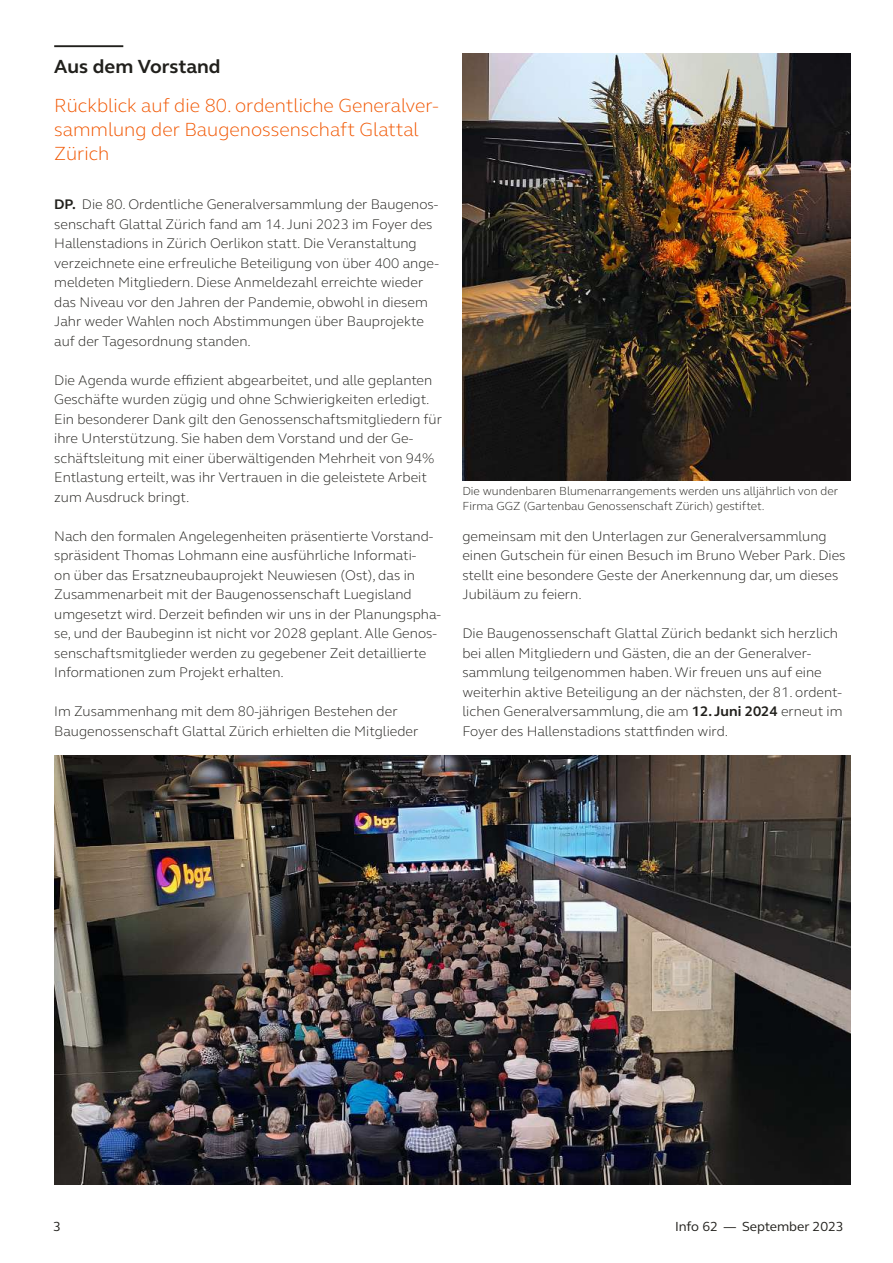
<style>
.page{position:relative;width:893px;height:1263px;background:#fff}
.page>*{position:absolute;margin:0;border:0;box-sizing:border-box;transform-origin:0 0}
.t1{font:300 19.5px/24px "FS Elliot";color:#f15600}
.t2{font:700 19.5px "FS Elliot";color:#21201c}
.t3{font:300 14.25px/19.5px "FS Elliot";color:#21201c}
.t4{font:13.5px "FS Elliot";color:#21201c}
.t5{font:300 12px/15px "FS Elliot";color:#21201c}
.s1{font-weight:700}
</style>
<div class="page">
<hr style="left:54px;top:45px;width:69px;height:2px;background:#21201c">
<img style="left:54px;top:755px;width:796px;height:429px">
<img style="left:462px;top:53px;width:388px;height:428px">
<h1 class="t2" style="left:54px;top:55px;width:168px">Aus dem Vorstand</h1>
<h1 class="t1" style="left:54px;top:93px;width:386px">Rückblick auf die 80. ordentliche Generalver&shy;sammlung der Baugenossenschaft Glattal<br>Zürich</h1>
<p class="t3" style="left:54px;top:194px;width:386px"><span class="s1">DP.</span> Die 80. Ordentliche Generalversammlung der Baugenos&shy;senschaft Glattal Zürich fand am 14. Juni 2023 im Foyer des Hallenstadions in Zürich Oerlikon statt. Die Veranstaltung verzeichnete eine erfreuliche Beteiligung von über 400 ange&shy;meldeten Mitgliedern. Diese Anmeldezahl erreichte wieder das Niveau vor den Jahren der Pandemie, obwohl in diesem Jahr weder Wahlen noch Abstimmungen über Bauprojekte auf der Tagesordnung standen.</p>
<p class="t3" style="left:54px;top:370px;width:389px">Die Agenda wurde effizient abgearbeitet, und alle geplanten Geschäfte wurden zügig und ohne Schwierigkeiten erledigt.<br>Ein besonderer Dank gilt den Genossenschaftsmitgliedern für ihre Unterstützung. Sie haben dem Vorstand und der Ge&shy;schäftsleitung mit einer überwältigenden Mehrheit von 94% Entlastung erteilt, was ihr Vertrauen in die geleistete Arbeit zum Ausdruck bringt.</p>
<p class="t3" style="left:54px;top:526px;width:388px">Nach den formalen Angelegenheiten präsentierte Vorstand&shy;spräsident Thomas Lohmann eine ausführliche Informati-<br>on über das Ersatzneubauprojekt Neuwiesen (Ost), das in Zusammenarbeit mit der Baugenossenschaft Luegisland umgesetzt wird. Derzeit befinden wir uns in der Planungspha&shy;se, und der Baubeginn ist nicht vor 2028 geplant. Alle Genos&shy;senschaftsmitglieder werden zu gegebener Zeit detaillierte Informationen zum Projekt erhalten.</p>
<p class="t3" style="left:54px;top:701px;width:366px">Im Zusammenhang mit dem 80-jährigen Bestehen der<br>Baugenossenschaft Glattal Zürich erhielten die Mitglieder</p>
<p class="t5" style="left:462px;top:483px;width:377px">Die wundenbaren Blumenarrangements werden uns alljährlich von der<br>Firma GGZ (Gartenbau Genossenschaft Zürich) gestiftet.</p>
<p class="t3" style="left:462px;top:526px;width:385px">gemeinsam mit den Unterlagen zur Generalversammlung einen Gutschein für einen Besuch im Bruno Weber Park. Dies stellt eine besondere Geste der Anerkennung dar, um dieses Jubiläum zu feiern.</p>
<p class="t3" style="left:462px;top:623px;width:382px">Die Baugenossenschaft Glattal Zürich bedankt sich herzlich bei allen Mitgliedern und Gästen, die an der Generalver&shy;sammlung teilgenommen haben. Wir freuen uns auf eine weiterhin aktive Beteiligung an der nächsten, der 81. ordent&shy;lichen Generalversammlung, die am <span class="s1">12. Juni 2024</span> erneut im Foyer des Hallenstadions stattfinden wird.</p>
<p class="t4" style="left:53px;top:1217px;width:9px">3</p>
<p class="t4" style="left:675px;top:1217px;width:170px">Info 62 — September 2023</p>
</div>
